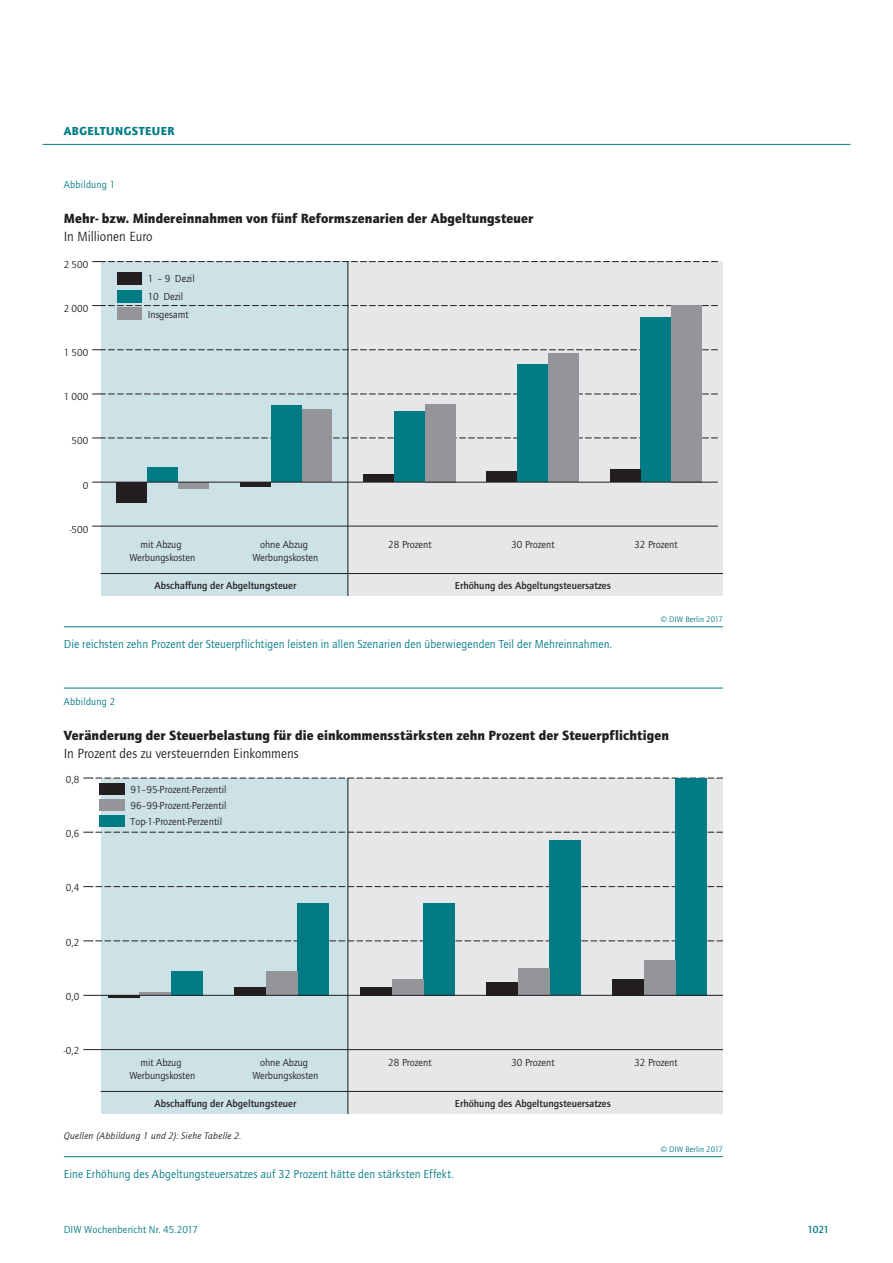
<style>
.page{position:relative;width:893px;height:1263px;background:#fff}
.page>*{position:absolute;margin:0;border:0;box-sizing:border-box;transform-origin:0 0}
.t1{font:900 13.8px "Quay Sans ITC Std";letter-spacing:.005em;color:#231f20}
.t2{font:13.8px "Quay Sans ITC Std";letter-spacing:.005em;color:#231f20}
.t3{font:12px "Quay Sans ITC Std";letter-spacing:.01em;color:#007b85}
.t4{font:900 12px "Quay Sans ITC Std";color:#007b85}
.t5{font:10.5px/12.6px "Quay Sans ITC Std";color:#231f20;text-align:center}
.t6{font:500 10.5px "Quay Sans ITC Std";color:#231f20}
.t7{font:10.5px "Quay Sans ITC Std";letter-spacing:.015em;color:#007b85}
.t8{font:500 10.5px "Quay Sans ITC Std";color:#007b85}
.t9{font:italic 9.75px "Quay Sans ITC Std";letter-spacing:.025em;color:#231f20}
.t10{font:8.25px "Quay Sans ITC Std";letter-spacing:.01em;color:#007b85}
</style>
<div class="page">
<hr style="left:43px;top:144px;width:807px;height:1px;background:#007b85">
<hr style="left:64px;top:626px;width:659px;height:1px;background:#007b85">
<div style="left:348px;top:262px;width:374px;height:334px;background:#e6e7e9"></div>
<div style="left:101px;top:262px;width:248px;height:334px;background:#cce2e6"></div>
<hr style="left:101px;top:573px;width:622px;height:1px;background:#231f20">
<hr style="left:348px;top:262px;width:1px;height:334px;background:#231f20">
<svg style="left:92px;top:438px;width:625px;height:1px"></svg>
<svg style="left:92px;top:394px;width:625px;height:1px"></svg>
<svg style="left:92px;top:349px;width:625px;height:1px"></svg>
<svg style="left:92px;top:305px;width:625px;height:1px"></svg>
<svg style="left:92px;top:261px;width:625px;height:1px"></svg>
<div style="left:178px;top:482px;width:31px;height:7px;background:#939598"></div>
<div style="left:301px;top:409px;width:31px;height:73px;background:#939598"></div>
<div style="left:425px;top:404px;width:31px;height:78px;background:#939598"></div>
<div style="left:548px;top:353px;width:31px;height:129px;background:#939598"></div>
<div style="left:671px;top:305px;width:31px;height:177px;background:#939598"></div>
<div style="left:147px;top:468px;width:31px;height:14px;background:#007b85"></div>
<div style="left:271px;top:405px;width:30px;height:77px;background:#007b85"></div>
<div style="left:394px;top:411px;width:31px;height:71px;background:#007b85"></div>
<div style="left:517px;top:364px;width:31px;height:118px;background:#007b85"></div>
<div style="left:640px;top:318px;width:31px;height:164px;background:#007b85"></div>
<div style="left:116px;top:482px;width:31px;height:21px;background:#231f20"></div>
<hr style="left:240px;top:482px;width:31px;height:4px;background:#231f20">
<div style="left:363px;top:475px;width:31px;height:7px;background:#231f20"></div>
<div style="left:486px;top:471px;width:31px;height:11px;background:#231f20"></div>
<div style="left:610px;top:469px;width:30px;height:13px;background:#231f20"></div>
<div style="left:117px;top:272px;width:25px;height:13px;background:#231f20"></div>
<div style="left:117px;top:290px;width:25px;height:12px;background:#007b85"></div>
<div style="left:117px;top:307px;width:25px;height:13px;background:#939598"></div>
<hr style="left:101px;top:526px;width:616px;height:1px;background:#231f20">
<hr style="left:101px;top:482px;width:616px;height:1px;background:#231f20">
<hr style="left:64px;top:688px;width:659px;height:1px;background:#007b85">
<hr style="left:64px;top:1156px;width:659px;height:1px;background:#007b85">
<div style="left:348px;top:778px;width:374px;height:336px;background:#e6e7e9"></div>
<div style="left:101px;top:778px;width:248px;height:336px;background:#cce2e6"></div>
<hr style="left:101px;top:1091px;width:622px;height:1px;background:#231f20">
<hr style="left:348px;top:778px;width:1px;height:336px;background:#231f20">
<svg style="left:84px;top:941px;width:639px;height:1px"></svg>
<svg style="left:84px;top:886px;width:639px;height:1px"></svg>
<svg style="left:84px;top:832px;width:639px;height:1px"></svg>
<svg style="left:84px;top:778px;width:639px;height:1px"></svg>
<div style="left:171px;top:971px;width:32px;height:24px;background:#007b85"></div>
<div style="left:297px;top:903px;width:32px;height:92px;background:#007b85"></div>
<div style="left:423px;top:903px;width:32px;height:92px;background:#007b85"></div>
<div style="left:549px;top:840px;width:32px;height:155px;background:#007b85"></div>
<div style="left:676px;top:778px;width:31px;height:217px;background:#007b85"></div>
<hr style="left:140px;top:992px;width:31px;height:3px;background:#939598">
<div style="left:266px;top:971px;width:31px;height:24px;background:#939598"></div>
<div style="left:392px;top:979px;width:31px;height:16px;background:#939598"></div>
<div style="left:518px;top:968px;width:31px;height:27px;background:#939598"></div>
<div style="left:644px;top:960px;width:32px;height:35px;background:#939598"></div>
<hr style="left:108px;top:995px;width:32px;height:3px;background:#231f20">
<div style="left:234px;top:987px;width:32px;height:8px;background:#231f20"></div>
<div style="left:360px;top:987px;width:32px;height:8px;background:#231f20"></div>
<div style="left:487px;top:982px;width:31px;height:13px;background:#231f20"></div>
<div style="left:612px;top:979px;width:32px;height:16px;background:#231f20"></div>
<div style="left:99px;top:784px;width:25px;height:11px;background:#231f20"></div>
<div style="left:99px;top:799px;width:25px;height:12px;background:#939598"></div>
<div style="left:99px;top:815px;width:25px;height:12px;background:#007b85"></div>
<hr style="left:92px;top:1049px;width:631px;height:1px;background:#231f20">
<hr style="left:92px;top:995px;width:631px;height:1px;background:#231f20">
<p class="t4" style="left:64px;top:123px;width:17px">Abgeltungsteuer</p>
<p class="t7" style="left:64px;top:178px;width:53px">Abbildung 1</p>
<h1 class="t1" style="left:64px;top:209px;width:471px">Mehr- bzw. Mindereinnahmen von fünf Reformszenarien der Abgeltungsteuer</h1>
<h1 class="t2" style="left:64px;top:228px;width:90px">In Millionen Euro</h1>
<p class="t5" style="left:64px;top:258px;width:26px">2 500</p>
<p class="t5" style="left:64px;top:302px;width:26px">2 000</p>
<p class="t5" style="left:64px;top:346px;width:26px">1 500</p>
<p class="t5" style="left:64px;top:391px;width:26px">1 000</p>
<p class="t5" style="left:72px;top:435px;width:18px">500</p>
<p class="t5" style="left:83px;top:479px;width:7px">0</p>
<p class="t5" style="left:70px;top:523px;width:20px">-500</p>
<p class="t5" style="left:148px;top:270px;width:48px;line-height:17.9px;text-align:left">1 – 9 Dezil<br>10 Dezil<br>Insgesamt</p>
<p class="t5" style="left:129px;top:539px;width:67px">mit Abzug<br>Werbungskosten</p>
<p class="t6" style="left:155px;top:579px;width:143px">Abschaffung der Abgeltungsteuer</p>
<p class="t6" style="left:455px;top:579px;width:157px">Erhöhung des Abgeltungsteuersatzes</p>
<p class="t5" style="left:252px;top:539px;width:67px">ohne Abzug<br>Werbungskosten</p>
<p class="t5" style="left:388px;top:539px;width:45px">28 Prozent</p>
<p class="t5" style="left:511px;top:539px;width:45px">30 Prozent</p>
<p class="t5" style="left:634px;top:539px;width:45px">32 Prozent</p>
<p class="t10" style="left:661px;top:615px;width:64px">© DIW Berlin 2017</p>
<p class="t3" style="left:64px;top:637px;width:550px">Die reichsten zehn Prozent der Steuerpflichtigen leisten in allen Szenarien den überwiegenden Teil der Mehreinnahmen.</p>
<p class="t7" style="left:64px;top:696px;width:53px">Abbildung 2</p>
<h1 class="t1" style="left:64px;top:727px;width:607px">Veränderung der Steuerbelastung für die einkommensstärksten zehn Prozent der Steuerpflichtigen</h1>
<h1 class="t2" style="left:64px;top:746px;width:236px">In Prozent des zu versteuernden Einkommens</h1>
<p class="t5" style="left:66px;top:773px;width:15px">0,8</p>
<p class="t5" style="left:66px;top:827px;width:15px">0,6</p>
<p class="t5" style="left:66px;top:881px;width:15px">0,4</p>
<p class="t5" style="left:66px;top:936px;width:15px">0,2</p>
<p class="t5" style="left:66px;top:990px;width:15px">0,0</p>
<p class="t5" style="left:64px;top:1044px;width:17px">-0,2</p>
<p class="t5" style="left:131px;top:782px;width:98px;line-height:15.9px;text-align:justify">91–95-Prozent-Perzentil 96–99-Prozent-Perzentil Top-1-Prozent-Perzentil</p>
<p class="t5" style="left:129px;top:1056px;width:67px">mit Abzug<br>Werbungskosten</p>
<p class="t6" style="left:155px;top:1097px;width:143px">Abschaffung der Abgeltungsteuer</p>
<p class="t6" style="left:455px;top:1097px;width:157px">Erhöhung des Abgeltungsteuersatzes</p>
<p class="t5" style="left:252px;top:1056px;width:67px">ohne Abzug<br>Werbungskosten</p>
<p class="t5" style="left:388px;top:1056px;width:45px">28 Prozent</p>
<p class="t5" style="left:511px;top:1056px;width:45px">30 Prozent</p>
<p class="t5" style="left:634px;top:1056px;width:45px">32 Prozent</p>
<p class="t9" style="left:64px;top:1129px;width:179px">Quellen (Abbildung 1 und 2): Siehe Tabelle 2.</p>
<p class="t3" style="left:64px;top:1167px;width:391px">Eine Erhöhung des Abgeltungsteuersatzes auf 32 Prozent hätte den stärksten Effekt.</p>
<p class="t10" style="left:661px;top:1144px;width:64px">© DIW Berlin 2017</p>
<p class="t7" style="left:64px;top:1223px;width:136px">DIW Wochenbericht Nr. 45.2017</p>
<p class="t8" style="left:808px;top:1223px;width:23px">1021</p>
</div>
